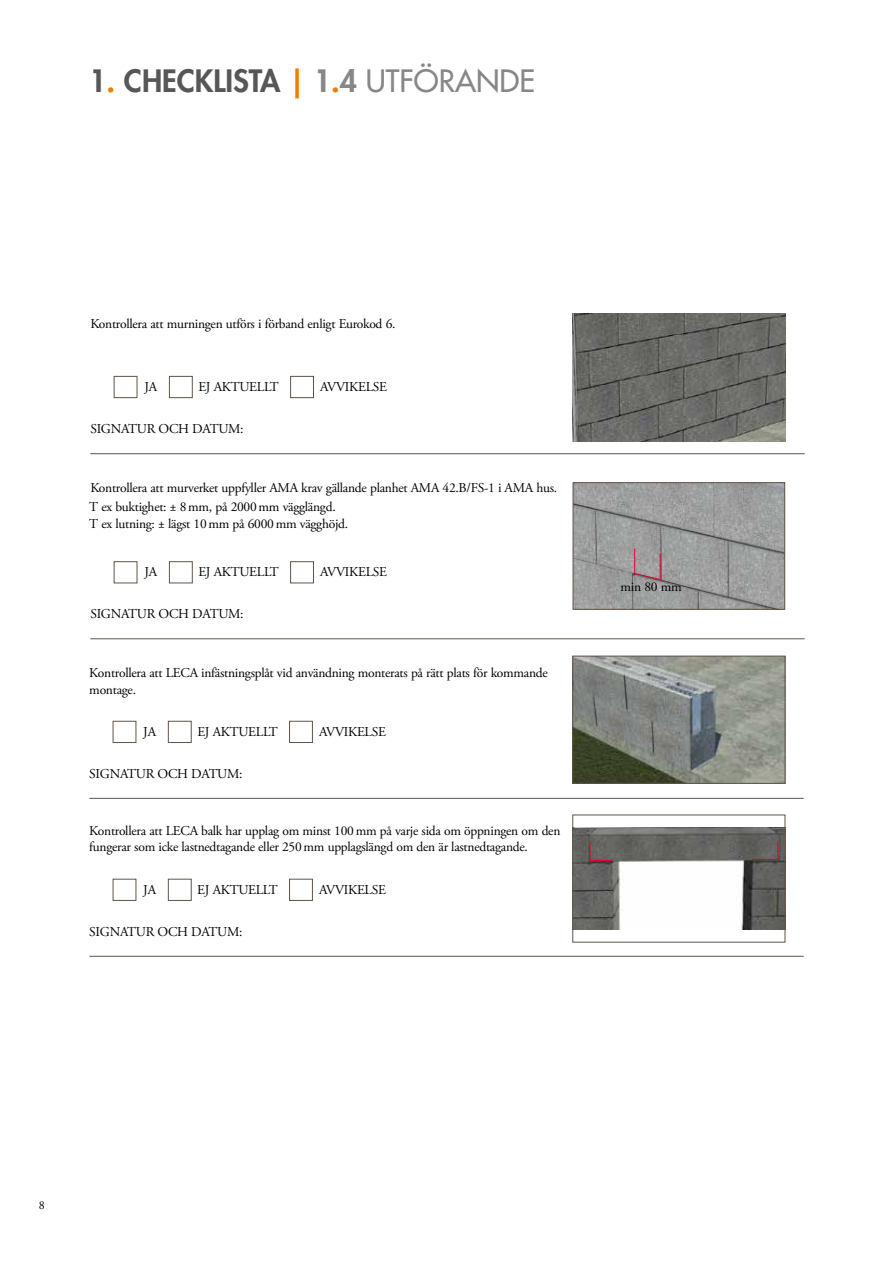
<style>
.page{position:relative;width:893px;height:1263px;background:#fff}
.page>*{position:absolute;margin:0;border:0;box-sizing:border-box;transform-origin:0 0}
.t1{font:800 30px "Futura Std";color:#575756}
.t2{font:13.5px/16.5px "Adobe Garamond Pro";letter-spacing:-.02em;color:#000}
.t3{font:12px "Adobe Garamond Pro";color:#000}
.s1{color:#ef7d00}
.s2{color:#878787}
.s3{font-weight:500;color:#878787}
</style>
<div class="page">
<img style="left:575px;top:484px;width:208px;height:124px">
<div style="left:573px;top:482px;width:212px;height:128px;border:1px solid #625446"></div>
<svg style="left:634px;top:549px;width:28px;height:32px"></svg>
<img style="left:575px;top:827px;width:208px;height:102px">
<div style="left:573px;top:815px;width:212px;height:127px;border:1px solid #625446"></div>
<svg style="left:752px;top:843px;width:26px;height:17px"></svg>
<svg style="left:589px;top:842px;width:23px;height:19px"></svg>
<img style="left:575px;top:658px;width:208px;height:123px">
<div style="left:573px;top:656px;width:212px;height:127px;border:1px solid #625446"></div>
<img style="left:573px;top:314px;width:212px;height:127px">
<hr style="left:90px;top:453px;width:715px;height:1px;background:#625446">
<div style="left:114px;top:376px;width:23px;height:22px;border:1px solid #625446"></div>
<div style="left:169px;top:376px;width:24px;height:22px;border:1px solid #625446"></div>
<div style="left:290px;top:376px;width:24px;height:22px;border:1px solid #625446"></div>
<hr style="left:90px;top:638px;width:715px;height:1px;background:#625446">
<div style="left:114px;top:561px;width:23px;height:22px;border:1px solid #625446"></div>
<div style="left:169px;top:561px;width:24px;height:22px;border:1px solid #625446"></div>
<div style="left:290px;top:561px;width:24px;height:22px;border:1px solid #625446"></div>
<hr style="left:89px;top:798px;width:715px;height:1px;background:#625446">
<div style="left:113px;top:721px;width:23px;height:22px;border:1px solid #625446"></div>
<div style="left:168px;top:721px;width:24px;height:22px;border:1px solid #625446"></div>
<div style="left:289px;top:721px;width:24px;height:22px;border:1px solid #625446"></div>
<hr style="left:89px;top:956px;width:715px;height:1px;background:#625446">
<div style="left:113px;top:879px;width:23px;height:22px;border:1px solid #625446"></div>
<div style="left:168px;top:879px;width:24px;height:22px;border:1px solid #625446"></div>
<div style="left:289px;top:879px;width:24px;height:22px;border:1px solid #625446"></div>
<h1 class="t1" style="left:89px;top:62px;width:447px">1<span class="s1">.</span> CHECKLISTA <span class="s1">|</span> <span class="s2">1</span><span class="s1">.</span><span class="s2">4</span> <span class="s3">UTFÖRANDE</span></h1>
<p class="t2" style="left:90px;top:316px;width:307px">Kontrollera att murningen utförs i förband enligt Eurokod 6.</p>
<p class="t2" style="left:144px;top:379px;width:14px">JA</p>
<p class="t2" style="left:198px;top:379px;width:82px">EJ AKTUELLT</p>
<p class="t2" style="left:320px;top:379px;width:68px">AVVIKELSE</p>
<p class="t2" style="left:90px;top:421px;width:155px">SIGNATUR OCH DATUM:</p>
<p class="t2" style="left:90px;top:480px;width:468px">Kontrollera att murverket uppfyller AMA krav gällande planhet AMA 42.B/FS-1 i AMA hus.</p>
<p class="t2" style="left:89px;top:499px;width:260px">T ex buktighet: ± 8mm, på 2000mm vägglängd.<br>T ex lutning: ± lägst 10mm på 6000mm vägghöjd.</p>
<p class="t2" style="left:144px;top:564px;width:14px">JA</p>
<p class="t2" style="left:198px;top:564px;width:82px">EJ AKTUELLT</p>
<p class="t2" style="left:320px;top:564px;width:68px">AVVIKELSE</p>
<p class="t2" style="left:90px;top:606px;width:155px">SIGNATUR OCH DATUM:</p>
<p class="t2" style="left:89px;top:665px;width:460px">Kontrollera att LECA infästningsplåt vid användning monterats på rätt plats för kommande montage.</p>
<p class="t2" style="left:143px;top:723px;width:14px">JA</p>
<p class="t2" style="left:197px;top:723px;width:82px">EJ AKTUELLT</p>
<p class="t2" style="left:319px;top:723px;width:68px">AVVIKELSE</p>
<p class="t2" style="left:89px;top:765px;width:155px">SIGNATUR OCH DATUM:</p>
<p class="t2" style="left:89px;top:823px;width:473px">Kontrollera att LECA balk har upplag om minst 100mm på varje sida om öppningen om den fungerar som icke lastnedtagande eller 250mm upplagslängd om den är lastnedtagande.</p>
<p class="t2" style="left:143px;top:881px;width:14px">JA</p>
<p class="t2" style="left:197px;top:881px;width:82px">EJ AKTUELLT</p>
<p class="t2" style="left:319px;top:881px;width:68px">AVVIKELSE</p>
<p class="t2" style="left:89px;top:923px;width:155px">SIGNATUR OCH DATUM:</p>
<p class="t2" style="left:620px;top:579px;width:63px">min 80 mm</p>
<p class="t3" style="left:39px;top:1197px;width:7px">8</p>
</div>
